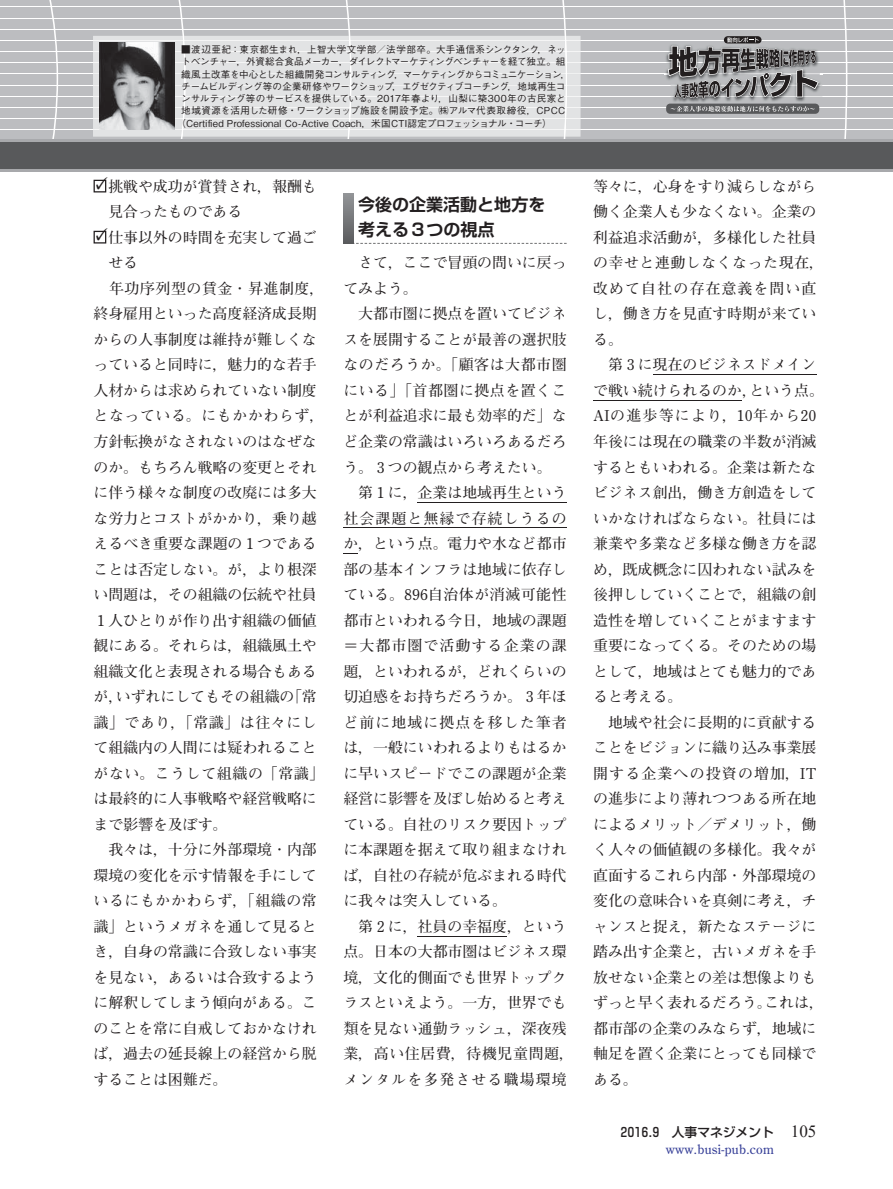
<style>
.page{position:relative;width:893px;height:1189px;background:#fff}
.page>*{position:absolute;margin:0;border:0;box-sizing:border-box;transform-origin:0 0}
.t1{font:16.95px/25.5px "Shin Go Pr 6 N De Bold 90 msp RKSJ H";color:#231f20}
.t2{font:14.85px/25.5px "Futo Min A101 Pr 6 N Bold 90 msp RKSJ H";color:#231f20}
.t3{font:14.85px "Futo Min A101 Pr 6 N Bold 90 msp RKSJ H";letter-spacing:.04em;color:#231f20}
.t4{font:12.75px "Shin Go Pr 6 N Medium 90 msp RKSJ H";color:#231f20}
.t5{font:12.75px "Century Old Style";letter-spacing:.02em;color:#353e97}
.t6{font:9.6px "Gothic BBB Pr 6 N Medium 90 msp RKSJ H";letter-spacing:.01em;color:#231f20}
.t7{font:9.6px "Gothic BBB Pr 6 N Medium 90 msp RKSJ H";letter-spacing:-.06em;color:#231f20}
.t8{font:9.6px "Gothic BBB Pr 6 N Medium 90 msp RKSJ H";letter-spacing:-.035em;color:#231f20}
.t9{font:9.6px "Gothic BBB Pr 6 N Medium 90 msp RKSJ H";letter-spacing:-.05em;color:#231f20}
.t10{font:9.6px "Gothic BBB Pr 6 N Medium 90 msp RKSJ H";letter-spacing:.025em;color:#231f20}
.t11{font:9.6px "Gothic BBB Pr 6 N Medium 90 msp RKSJ H";letter-spacing:.035em;color:#231f20}
.s1{font-family:"Times New Roman";font-size:16.95px}
</style>
<div class="page">
<div style="left:0;top:0;width:893px;height:157px;background:#bcbdc0"></div>
<hr style="left:0;top:129px;width:893px;height:1px;background:#fff">
<hr style="left:0;top:118px;width:893px;height:1px;background:#fff">
<hr style="left:0;top:107px;width:893px;height:1px;background:#fff">
<hr style="left:0;top:96px;width:893px;height:1px;background:#fff">
<hr style="left:0;top:85px;width:893px;height:1px;background:#fff">
<hr style="left:0;top:74px;width:893px;height:1px;background:#fff">
<hr style="left:0;top:63px;width:893px;height:1px;background:#fff">
<hr style="left:0;top:51px;width:893px;height:1px;background:#fff">
<hr style="left:0;top:40px;width:893px;height:1px;background:#fff">
<hr style="left:0;top:29px;width:893px;height:1px;background:#fff">
<hr style="left:0;top:18px;width:893px;height:1px;background:#fff">
<hr style="left:0;top:7px;width:893px;height:1px;background:#fff">
<svg style="left:580px;top:0;width:267px;height:172px"></svg>
<div style="left:666px;top:104px;width:153px;height:10px;background:#58595b;border-radius:4px"></div>
<div style="left:0;top:140px;width:893px;height:30px;background:#58595b"></div>
<hr style="left:0;top:139px;width:893px;height:3px;background:#a8a9ac">
<hr style="left:0;top:169px;width:893px;height:2px;background:#a8a9ac">
<svg style="left:670px;top:106px;width:145px;height:6px"></svg>
<svg style="left:724px;top:36px;width:37px;height:8px"></svg>
<svg style="left:664px;top:37px;width:158px;height:61px"></svg>
<hr style="left:418px;top:502px;width:149px;height:1px;background:#231f20">
<hr style="left:343px;top:527px;width:224px;height:1px;background:#231f20">
<svg style="left:343px;top:553px;width:15px;height:1px"></svg>
<hr style="left:418px;top:935px;width:89px;height:1px;background:#231f20">
<hr style="left:653px;top:374px;width:163px;height:1px;background:#231f20">
<hr style="left:593px;top:400px;width:149px;height:1px;background:#231f20">
<svg style="left:343px;top:193px;width:11px;height:50px"></svg>
<svg style="left:343px;top:243px;width:224px;height:1px"></svg>
<svg style="left:0;top:0;width:580px;height:192px"></svg>
<svg style="left:94px;top:230px;width:13px;height:13px"></svg>
<p class="t11" style="left:181px;top:46px;width:386px">■渡辺亜紀：東京都生まれ，上智大学文学部／法学部卒。大手通信系シンクタンク，ネッ</p>
<p class="t8" style="left:181px;top:58px;width:386px">トベンチャー，外資総合食品メーカー，ダイレクトマーケティングベンチャーを経て独立。組</p>
<p class="t7" style="left:181px;top:70px;width:391px">織風土改革を中心とした組織開発コンサルティング，マーケティングからコミュニケーション，</p>
<p class="t9" style="left:181px;top:83px;width:386px">チームビルディング等の企業研修やワークショップ，エグゼクティブコーチング，地域再生コ</p>
<p class="t6" style="left:181px;top:95px;width:386px">ンサルティング等のサービスを提供している。2017年春より，山梨に築300年の古民家と</p>
<p class="t10" style="left:181px;top:107px;width:386px">地域資源を活用した研修・ワークショップ施設を開設予定。㈱アルマ代表取締役，CPCC</p>
<p class="t6" style="left:176px;top:119px;width:377px">（Certified Professional Co-Active Coach，米国CTI認定プロフェッショナル・コーチ）</p>
<p class="t2" style="left:108px;top:175px;width:210px">挑戦や成功が賞賛され，報酬も</p>
<p class="t2" style="left:108px;top:201px;width:135px">見合ったものである</p>
<p class="t2" style="left:108px;top:226px;width:210px">仕事以外の時間を充実して過ご</p>
<p class="t2" style="left:108px;top:252px;width:31px">せる</p>
<p class="t3" style="left:94px;top:283px;width:232px">　年功序列型の賃金・昇進制度，</p>
<p class="t2" style="left:94px;top:303px;width:225px">終身雇用といった高度経済成長期</p>
<p class="t2" style="left:94px;top:328px;width:225px">からの人事制度は維持が難しくな</p>
<p class="t2" style="left:94px;top:354px;width:225px">っていると同時に，魅力的な若手</p>
<p class="t2" style="left:94px;top:379px;width:225px">人材からは求められていない制度</p>
<p class="t3" style="left:94px;top:410px;width:232px">となっている。にもかかわらず，</p>
<p class="t2" style="left:94px;top:430px;width:225px">方針転換がなされないのはなぜな</p>
<p class="t2" style="left:94px;top:456px;width:225px">のか。もちろん戦略の変更とそれ</p>
<p class="t2" style="left:94px;top:481px;width:225px">に伴う様々な制度の改廃には多大</p>
<p class="t2" style="left:94px;top:507px;width:225px">な労力とコストがかかり，乗り越</p>
<p class="t2" style="left:94px;top:532px;width:225px">えるべき重要な課題の 1 つである</p>
<p class="t2" style="left:94px;top:558px;width:225px">ことは否定しない。が，より根深</p>
<p class="t2" style="left:94px;top:583px;width:225px">い問題は，その組織の伝統や社員</p>
<p class="t2" style="left:97px;top:609px;width:221px">1 人ひとりが作り出す組織の価値</p>
<p class="t2" style="left:94px;top:635px;width:225px">観にある。それらは，組織風土や</p>
<p class="t2" style="left:94px;top:660px;width:225px">組織文化と表現される場合もある</p>
<p class="t2" style="left:94px;top:686px;width:225px">が，いずれにしてもその組織の「常</p>
<p class="t3" style="left:94px;top:716px;width:225px">識」であり，「常識」は往々にし</p>
<p class="t2" style="left:94px;top:737px;width:225px">て組織内の人間には疑われること</p>
<p class="t3" style="left:94px;top:767px;width:232px">がない。こうして組織の「常識」</p>
<p class="t2" style="left:94px;top:788px;width:225px">は最終的に人事戦略や経営戦略に</p>
<p class="t2" style="left:94px;top:813px;width:135px">まで影響を及ぼす。</p>
<p class="t2" style="left:94px;top:839px;width:225px">　我々は，十分に外部環境・内部</p>
<p class="t2" style="left:94px;top:864px;width:225px">環境の変化を示す情報を手にして</p>
<p class="t3" style="left:94px;top:895px;width:225px">いるにもかかわらず，「組織の常</p>
<p class="t2" style="left:94px;top:915px;width:225px">識」というメガネを通して見ると</p>
<p class="t2" style="left:94px;top:941px;width:225px">き，自身の常識に合致しない事実</p>
<p class="t2" style="left:94px;top:966px;width:225px">を見ない，あるいは合致するよう</p>
<p class="t2" style="left:94px;top:992px;width:225px">に解釈してしまう傾向がある。こ</p>
<p class="t2" style="left:94px;top:1017px;width:225px">のことを常に自戒しておかなけれ</p>
<p class="t2" style="left:94px;top:1043px;width:225px">ば，過去の延長線上の経営から脱</p>
<p class="t2" style="left:94px;top:1068px;width:135px">することは困難だ。</p>
<p class="t1" style="left:358px;top:194px;width:189px">今後の企業活動と地方を考える3つの視点</p>
<p class="t2" style="left:343px;top:252px;width:232px">　さて，ここで冒頭の問いに戻ってみよう。<br>　大都市圏に拠点を置いてビジネスを展開することが最善の選択肢なのだろうか。「顧客は大都市圏にいる」「首都圏に拠点を置くことが利益追求に最も効率的だ」など企業の常識はいろいろあるだろう。 3 つの観点から考えたい。<br>　第 1 に，企業は地域再生という社会課題と無縁で存続しうるのか，という点。電力や水など都市部の基本インフラは地域に依存している。896自治体が消滅可能性都市といわれる今日，地域の課題＝大都市圏で活動する企業の課題，といわれるが，どれくらいの切迫感をお持ちだろうか。 3 年ほど前に地域に拠点を移した筆者は，一般にいわれるよりもはるかに早いスピードでこの課題が企業経営に影響を及ぼし始めると考えている。自社のリスク要因トップに本課題を据えて取り組まなければ，自社の存続が危ぶまれる時代に我々は突入している。<br>　第 2 に，社員の幸福度，という点。日本の大都市圏はビジネス環境，文化的側面でも世界トップクラスといえよう。一方，世界でも類を見ない通勤ラッシュ，深夜残業，高い住居費，待機児童問題，メンタルを多発させる職場環境</p>
<p class="t2" style="left:593px;top:175px;width:232px">等々に，心身をすり減らしながら働く企業人も少なくない。企業の利益追求活動が，多様化した社員の幸せと連動しなくなった現在，改めて自社の存在意義を問い直し，働き方を見直す時期が来ている。<br>　第 3 に現在のビジネスドメインで戦い続けられるのか，という点。<br>AIの進歩等により，10年から20年後には現在の職業の半数が消滅するともいわれる。企業は新たなビジネス創出，働き方創造をしていかなければならない。社員には兼業や多業など多様な働き方を認め，既成概念に囚われない試みを後押ししていくことで，組織の創造性を増していくことがますます重要になってくる。そのための場として，地域はとても魅力的であると考える。<br>　地域や社会に長期的に貢献することをビジョンに織り込み事業展開する企業への投資の増加，ITの進歩により薄れつつある所在地によるメリット／デメリット，働く人々の価値観の多様化。我々が直面するこれら内部・外部環境の変化の意味合いを真剣に考え，チャンスと捉え，新たなステージに踏み出す企業と，古いメガネを手放せない企業との差は想像よりもずっと早く表れるだろう。これは，都市部の企業のみならず，地域に軸足を置く企業にとっても同様である。</p>
<p class="t4" style="left:621px;top:1127px;width:197px">2016.9　人事マネジメント <span class="s1">105</span></p>
<p class="t5" style="left:666px;top:1144px;width:109px">www.busi-pub.com</p>
</div>
